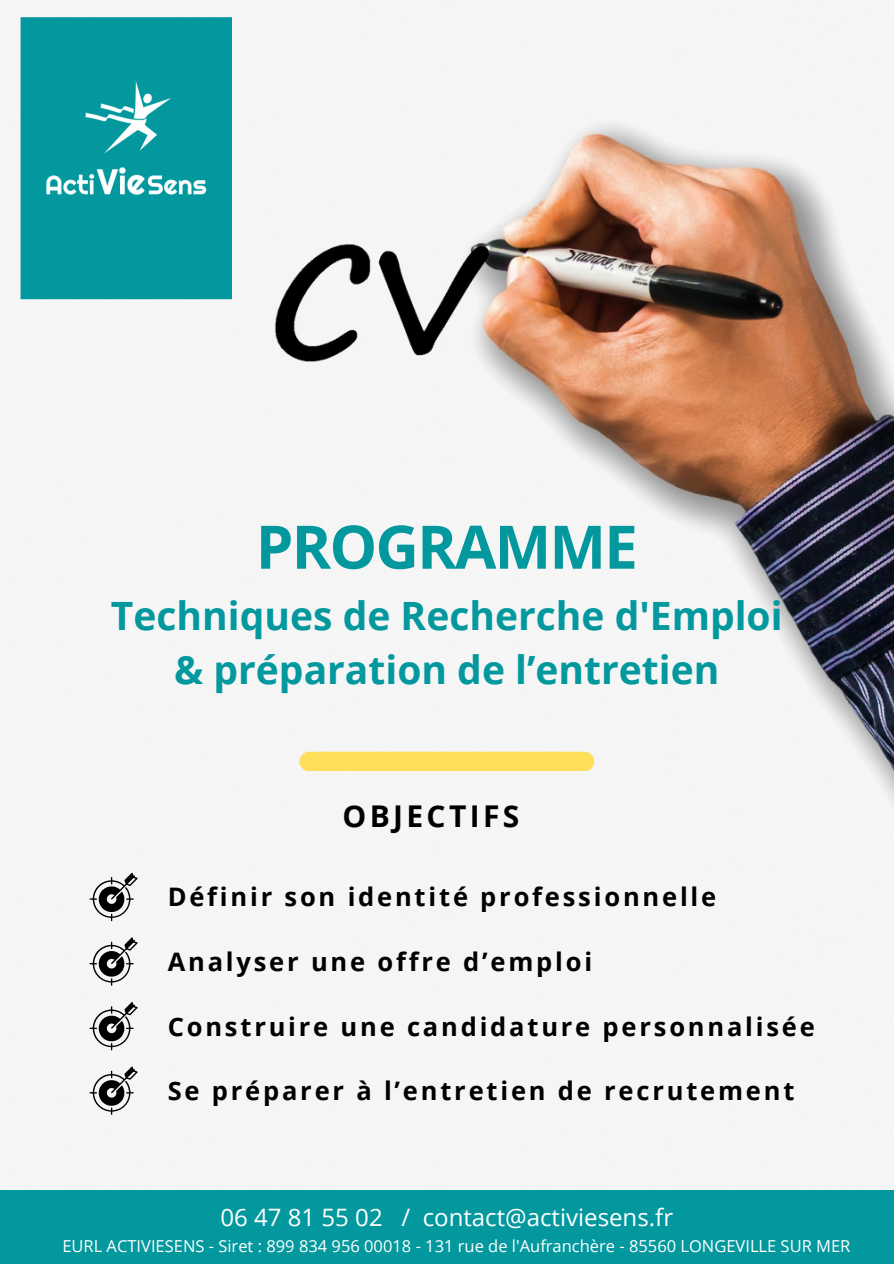
<style>
.page{position:relative;width:894px;height:1264px;background:#fff}
.page>*{position:absolute;margin:0;border:0;box-sizing:border-box;transform-origin:0 0}
.t1{font:700 60px "Open Sans";letter-spacing:-.03em;color:#03989e}
.t2{font:700 39px/54px "Open Sans";color:#03989e;text-align:center}
.t3{font:700 30px "Open Sans";letter-spacing:.11em;color:#000}
.t4{font:700 25.5px "Open Sans";letter-spacing:.11em;color:#000}
.t5{font:24px "Open Sans";color:#fff}
.t6{font:16.5px "Open Sans";color:#fff}
</style>
<div class="page">
<img style="left:0;top:0;width:893px;height:1189px">
<div style="left:21px;top:17px;width:211px;height:282px;background:#03989e"></div>
<div style="left:299px;top:751px;width:295px;height:19px;background:#ffde59;border-radius:10px"></div>
<svg style="left:89px;top:872px;width:49px;height:49px"></svg>
<svg style="left:89px;top:937px;width:49px;height:48px"></svg>
<svg style="left:89px;top:1002px;width:49px;height:48px"></svg>
<div style="left:0;top:1189px;width:893px;height:74px;background:#03989e"></div>
<svg style="left:89px;top:1066px;width:49px;height:48px"></svg>
<h2 class="t1" style="left:256px;top:504px;width:383px">PROGRAMME</h2>
<h1 class="t2" style="left:111px;top:587px;width:673px">Techniques de Recherche d'Emploi &amp; préparation de l’entretien</h1>
<p class="t3" style="left:342px;top:795px;width:178px">OBJECTIFS</p>
<h3 class="t4" style="left:168px;top:878px;width:550px">Définir son identité professionnelle</h3>
<p class="t4" style="left:168px;top:943px;width:426px">Analyser une offre d’emploi</p>
<p class="t4" style="left:168px;top:1008px;width:648px">Construire une candidature personnalisée</p>
<h4 class="t4" style="left:168px;top:1072px;width:628px">Se préparer à l’entretien de recrutement</h4>
<p class="t5" style="left:220px;top:1200px;width:454px">06 47 81 55 02 / contact@activiesens.fr</p>
<p class="t6" style="left:62px;top:1233px;width:789px">EURL ACTIVIESENS - Siret : 899 834 956 00018 - 131 rue de l'Aufranchère - 85560 LONGEVILLE SUR MER</p>
</div>
